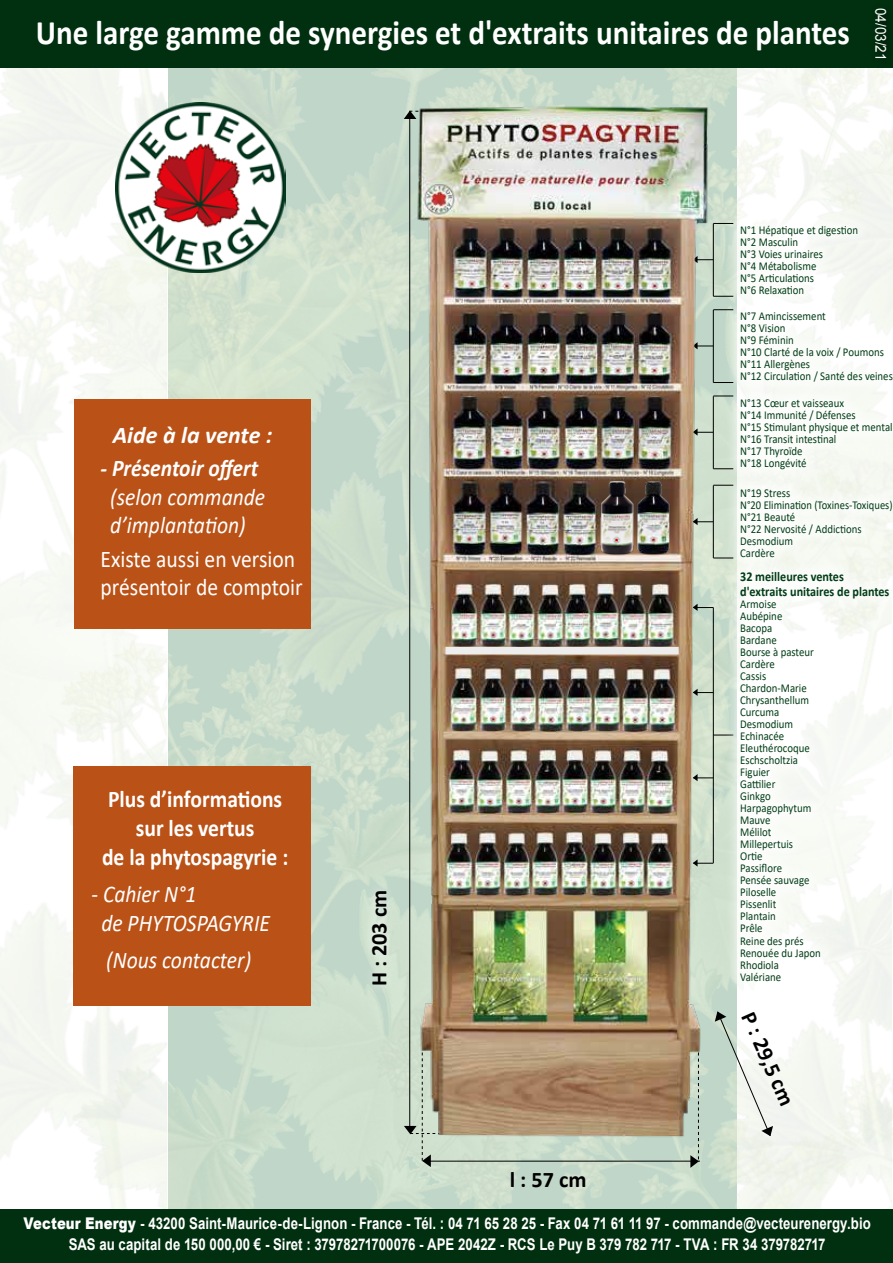
<style>
.page{position:relative;width:893px;height:1263px;background:#fff}
.page>*{position:absolute;margin:0;border:0;box-sizing:border-box;transform-origin:0 0}
.t1{font:700 34.5px "Calibri";color:#fff;scale:.9 1}
.t2{font:italic 24px/28.8px "Calibri";color:#fff;scale:.9 1}
.t3{font:700 24px/28.8px "Calibri";color:#fff;text-align:center;scale:.9 1}
.t4{font:24px/28.8px "Calibri";color:#fff;scale:.9 1}
.t5{font:italic 700 24px "Calibri";color:#fff;scale:.9 1}
.t6{font:italic 700 24px "Calibri";color:#fff}
.t7{font:700 22.35px "Calibri";color:#000}
.t8{font:700 22.2px "Calibri";color:#000}
.t9{font:700 16.2px/20.1px "Arial";letter-spacing:.005em;color:#fff;text-align:center;scale:.82 1}
.t10{font:15px "Arial";color:#fff;scale:.9 1}
.t11{font:700 13.5px/15px "Calibri";color:#003c15;scale:.9 1}
.t12{font:12px/12px "Calibri";color:#003c15;scale:.9 1}
.s1{font-weight:900}
</style>
<div class="page">
<div style="left:0;top:0;width:168px;height:1263px;background:#f7f9f3"></div>
<div style="left:737px;top:0;width:156px;height:1263px;background:linear-gradient(to right,#f5f8f2,#f7f9f4)"></div>
<div style="left:168px;top:0;width:569px;height:1263px;background:#cbdccb"></div>
<div style="left:73px;top:766px;width:237px;height:240px;background:#ba5217"></div>
<div style="left:0;top:0;width:893px;height:68px;background:#00300f"></div>
<div style="left:870px;top:3px;width:23px;height:67px;background:#002b0d"></div>
<img style="left:116px;top:103px;width:170px;height:170px">
<svg style="left:769px;top:996px;width:40px;height:141px"></svg>
<div style="left:0;top:1209px;width:893px;height:53px;background:#00300f"></div>
<div style="left:725px;top:210px;width:148px;height:100px;background:#fff"></div>
<div style="left:725px;top:296px;width:168px;height:101px;background:#fff"></div>
<div style="left:725px;top:383px;width:168px;height:102px;background:#fafcf8"></div>
<div style="left:725px;top:473px;width:168px;height:100px;background:#f7f9f3"></div>
<svg style="left:769px;top:524px;width:92px;height:33px"></svg>
<div style="left:725px;top:557px;width:168px;height:439px;background:#fff"></div>
<img style="left:358px;top:74px;width:411px;height:1115px">
<div style="left:74px;top:399px;width:236px;height:230px;background:#ba5217"></div>
<img style="left:655px;top:471px;width:35px;height:92px">
<img style="left:580px;top:471px;width:75px;height:94px">
<div style="left:446px;top:647px;width:233px;height:7px;background:#ededed"></div>
<h1 class="t1" style="left:36px;top:8px;width:906px">Une large gamme de synergies et d'extraits unitaires de plantes</h1>
<p class="t10" style="left:891px;top:8px;width:60px;rotate:90deg">04/03/21</p>
<h2 class="t6" style="left:113px;top:418px;width:161px">Aide à la vente :</h2>
<h2 class="t5" style="left:101px;top:451px;width:177px">- Présentoir offert</h2>
<h2 class="t2" style="left:110px;top:481px;width:174px">(selon commande d’implantation)</h2>
<h2 class="t4" style="left:101px;top:544px;width:226px">Existe aussi en version présentoir de comptoir</h2>
<h2 class="t3" style="left:102px;top:785px;width:208px">Plus d’informations sur les vertus<br>de la phytospagyrie :</h2>
<h2 class="t2" style="left:101px;top:879px;width:189px;text-indent:-10px">- Cahier N°1<br>de PHYTOSPAGYRIE</h2>
<h2 class="t2" style="left:106px;top:945px;width:163px">(Nous contacter)</h2>
<h3 class="t7" style="left:363px;top:986px;width:98px;rotate:-90deg">H : 203 cm</h3>
<p class="t12" style="left:740px;top:224px;width:133px">N°1 Hépatique et digestion<br>N°2 Masculin<br>N°3 Voies urinaires<br>N°4 Métabolisme<br>N°5 Articulations<br>N°6 Relaxation</p>
<p class="t12" style="left:740px;top:310px;width:171px">N°7 Amincissement<br>N°8 Vision<br>N°9 Féminin<br>N°10 Clarté de la voix / Poumons<br>N°11 Allergènes<br>N°12 Circulation / Santé des veines</p>
<p class="t12" style="left:740px;top:397px;width:171px">N°13 Cœur et vaisseaux<br>N°14 Immunité / Défenses<br>N°15 Stimulant physique et mental<br>N°16 Transit intestinal<br>N°17 Thyroïde<br>N°18 Longévité</p>
<p class="t12" style="left:740px;top:487px;width:171px">N°19 Stress<br>N°20 Elimination (Toxines-Toxiques)<br>N°21 Beauté<br>N°22 Nervosité / Addictions<br>Desmodium<br>Cardère</p>
<p class="t11" style="left:740px;top:569px;width:167px">32 meilleures ventes d'extraits unitaires de plantes</p>
<p class="t12" style="left:740px;top:598px;width:91px">Armoise<br>Aubépine<br>Bacopa<br>Bardane<br>Bourse à pasteur<br>Cardère<br>Cassis<br>Chardon-Marie<br>Chrysanthellum<br>Curcuma<br>Desmodium<br>Echinacée<br>Eleuthérocoque<br>Eschscholtzia<br>Figuier<br>Gattilier<br>Ginkgo<br>Harpagophytum<br>Mauve<br>Mélilot<br>Millepertuis<br>Ortie<br>Passiflore<br>Pensée sauvage<br>Piloselle<br>Pissenlit<br>Plantain<br>Prêle<br>Reine des prés<br>Renouée du Japon<br>Rhodiola<br>Valériane</p>
<h3 class="t8" style="left:762px;top:1007px;width:102px;rotate:66deg">P : 29,5 cm</h3>
<h3 class="t7" style="left:510px;top:1163px;width:78px">l : 57 cm</h3>
<h3 class="t9" style="left:23px;top:1214px;width:1035px"><span class="s1">Vecteur Energy</span> - 43200 Saint-Maurice-de-Lignon - France - Tél. : 04 71 65 28 25 - Fax 04 71 61 11 97 - commande@vecteurenergy.bio<br>SAS au capital de 150 000,00 € - Siret : 37978271700076 - APE 2042Z - RCS Le Puy B 379 782 717 - TVA : FR 34 379782717</h3>
</div>
